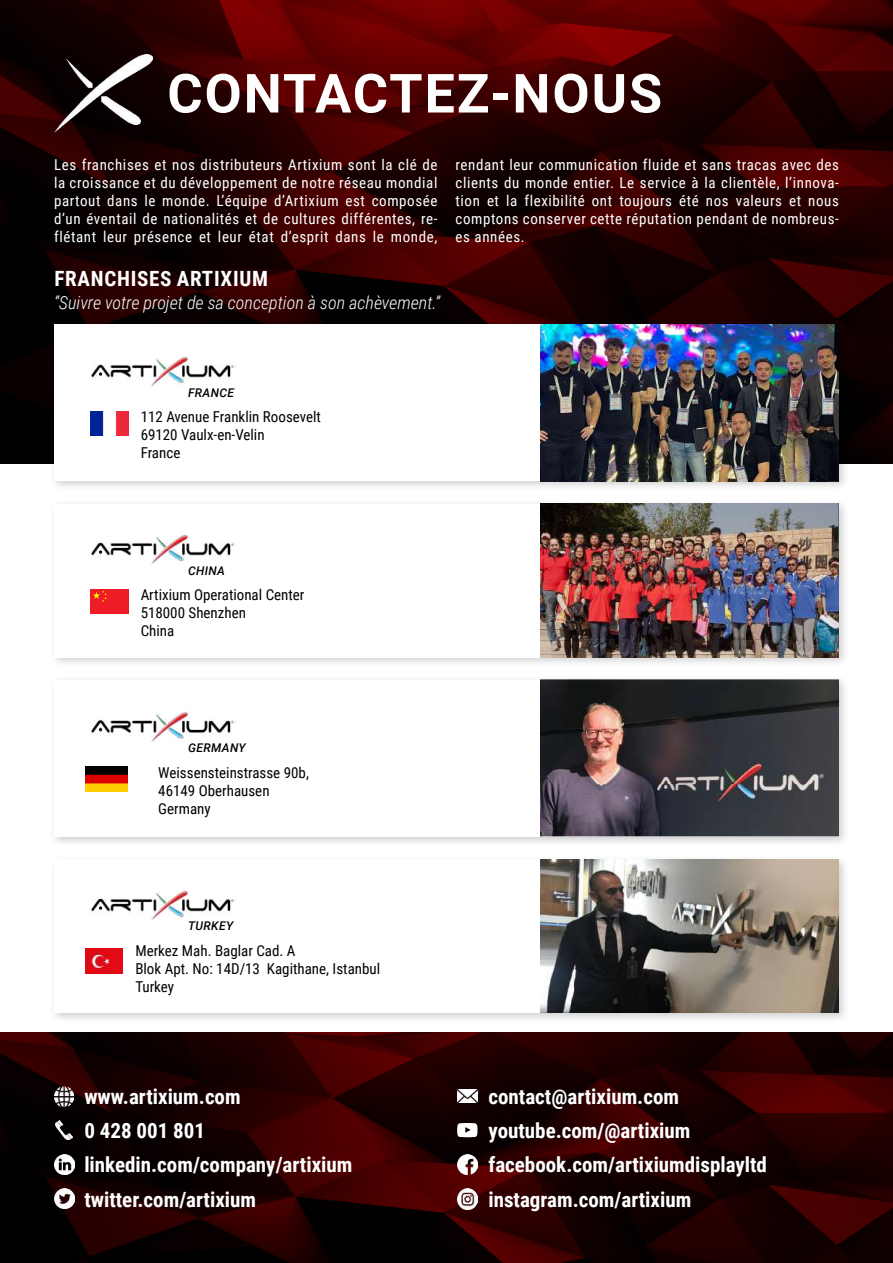
<style>
.page{position:relative;width:893px;height:1263px;background:#fff}
.page>*{position:absolute;margin:0;border:0;box-sizing:border-box;transform-origin:0 0}
.t1{font:700 54px "Roboto";letter-spacing:.035em;color:#fff}
.t2{font:700 21px/34.5px "Roboto Condensed";color:#fff}
.t3{font:700 21px "Roboto Condensed";letter-spacing:.035em;color:#fff}
.t4{font:italic 300 18px "Roboto Condensed";color:#fff}
.t5{font:15px/18px "Roboto Condensed";letter-spacing:.04em;color:#fff;text-align:justify}
.t6{font:15px/18px "Roboto Condensed";color:#000}
.t7{font:italic 500 12px "Roboto";letter-spacing:.03em;color:#000}
</style>
<div class="page">
<img style="left:0;top:0;width:893px;height:463px">
<div style="left:49px;top:854px;width:801px;height:170px;background:#000;opacity:.2"></div>
<div style="left:54px;top:859px;width:785px;height:154px;background:#fff"></div>
<img style="left:541px;top:859px;width:298px;height:154px">
<img style="left:91px;top:890px;width:143px;height:31px">
<img style="left:85px;top:948px;width:37px;height:25px">
<div style="left:49px;top:498px;width:801px;height:170px;background:#000;opacity:.2"></div>
<div style="left:54px;top:504px;width:785px;height:153px;background:#fff"></div>
<img style="left:541px;top:504px;width:298px;height:153px">
<img style="left:91px;top:534px;width:143px;height:31px">
<img style="left:90px;top:589px;width:38px;height:25px">
<img style="left:0;top:1032px;width:893px;height:231px">
<img style="left:56px;top:1120px;width:16px;height:20px">
<img style="left:54px;top:1086px;width:20px;height:20px">
<img style="left:54px;top:1154px;width:20px;height:20px">
<img style="left:54px;top:1189px;width:20px;height:20px">
<img style="left:457px;top:1090px;width:20px;height:13px">
<img style="left:458px;top:1189px;width:20px;height:20px">
<img style="left:457px;top:1154px;width:20px;height:20px">
<svg style="left:457px;top:1123px;width:20px;height:14px"></svg>
<div style="left:49px;top:319px;width:801px;height:173px;background:#000;opacity:.2"></div>
<div style="left:54px;top:324px;width:785px;height:157px;background:#fff"></div>
<img style="left:541px;top:324px;width:298px;height:157px">
<img style="left:91px;top:356px;width:143px;height:31px">
<img style="left:90px;top:411px;width:38px;height:25px">
<div style="left:49px;top:674px;width:801px;height:173px;background:#000;opacity:.2"></div>
<div style="left:54px;top:680px;width:785px;height:156px;background:#fff"></div>
<img style="left:541px;top:680px;width:298px;height:157px">
<img style="left:91px;top:712px;width:145px;height:30px">
<img style="left:86px;top:766px;width:42px;height:25px">
<img style="left:54px;top:54px;width:99px;height:78px">
<h1 class="t1" style="left:167px;top:55px;width:496px">CONTACTEZ-NOUS</h1>
<p class="t5" style="left:54px;top:155px;width:385px">Les franchises et nos distributeurs Artixium sont la clé de la croissance et du développement de notre réseau mondial partout dans le monde. L’équipe d’Artixium est composée d’un éventail de nationalités et de cultures différentes, re&shy;flétant leur présence et leur état d’esprit dans le monde,</p>
<p class="t5" style="left:455px;top:155px;width:385px">rendant leur communication fluide et sans tracas avec des clients du monde entier. Le service à la clientèle, l’innova&shy;tion et la flexibilité ont toujours été nos valeurs et nous comptons conserver cette réputation pendant de nombreus&shy;es années.</p>
<h2 class="t3" style="left:54px;top:264px;width:215px">FRANCHISES ARTIXIUM</h2>
<p class="t4" style="left:54px;top:290px;width:388px">“Suivre votre projet de sa conception à son achèvement.”</p>
<p class="t7" style="left:188px;top:384px;width:48px">FRANCE</p>
<p class="t6" style="left:141px;top:407px;width:182px">112 Avenue Franklin Roosevelt<br>69120 Vaulx-en-Velin<br>France</p>
<p class="t7" style="left:188px;top:562px;width:39px">CHINA</p>
<p class="t6" style="left:141px;top:586px;width:165px">Artixium Operational Center<br>518000 Shenzhen<br>China</p>
<p class="t7" style="left:188px;top:740px;width:59px">GERMANY</p>
<p class="t6" style="left:158px;top:763px;width:152px">Weissensteinstrasse 90b,<br>46149 Oberhausen<br>Germany</p>
<p class="t7" style="left:188px;top:918px;width:47px">TURKEY</p>
<p class="t6" style="left:135px;top:941px;width:246px">Merkez Mah. Baglar Cad. A<br>Blok Apt. No: 14D/13 Kagithane, Istanbul<br>Turkey</p>
<h2 class="t2" style="left:84px;top:1079px;width:158px">www.artixium.com</h2>
<h2 class="t2" style="left:488px;top:1079px;width:192px">contact@artixium.com</h2>
<h2 class="t2" style="left:84px;top:1112px;width:122px">0 428 001 801</h2>
<h2 class="t2" style="left:488px;top:1112px;width:203px">youtube.com/@artixium</h2>
<h2 class="t2" style="left:84px;top:1147px;width:270px">linkedin.com/company/artixium twitter.com/artixium</h2>
<h2 class="t2" style="left:488px;top:1147px;width:280px">facebook.com/artixiumdisplayltd</h2>
<h2 class="t2" style="left:488px;top:1181px;width:204px">instagram.com/artixium</h2>
</div>
